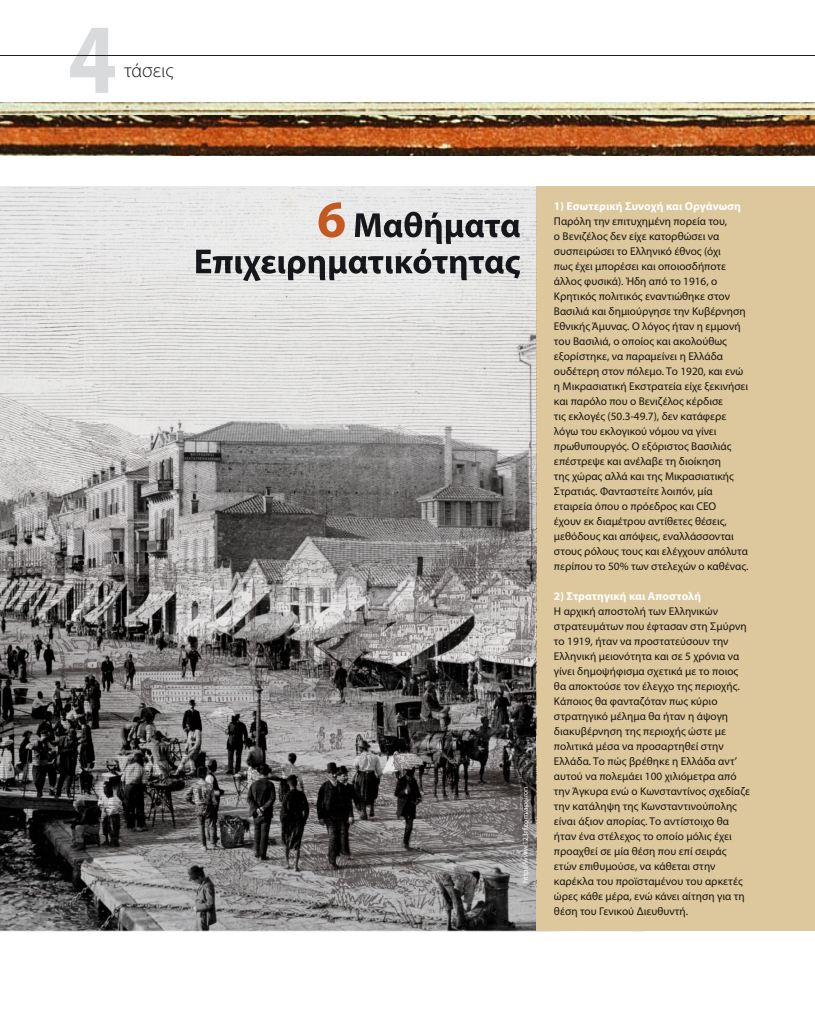
<style>
.page{position:relative;width:815px;height:1028px;background:#fff}
.page>*{position:absolute;margin:0;border:0;box-sizing:border-box;transform-origin:0 0}
.t1{font:700 100px "Myriad Pro";color:#d8dadc;scale:.88 1}
.t2{font:700 52.5px "Myriad Pro";color:#c55820}
.t3{font:300 20px "Myriad Pro";color:#1b1c20}
.t4{font:700 11.5px "Myriad Pro";letter-spacing:.01em;color:#fff}
.t5{font:11.25px/15px "Myriad Pro";color:#17140d}
.t6{font:7.5px "Myriad Pro";color:#fff}
</style>
<div class="page">
<img style="left:0;top:930px;width:645px;height:1px">
<div style="left:536px;top:186px;width:279px;height:744px;background:#ddc89e"></div>
<img style="left:0;top:186px;width:536px;height:744px">
<img style="left:536px;top:186px;width:1px;height:744px">
<img style="left:0;top:103px;width:815px;height:12px">
<img style="left:0;top:115px;width:815px;height:41px">
<hr style="left:0;top:55px;width:815px;height:1px;background:#1e1e22">
<img style="left:355px;top:212px;width:165px;height:32px">
<img style="left:196px;top:249px;width:324px;height:32px">
<h1 class="t1" style="left:68px;top:-6px;width:57px">4</h1>
<h3 class="t3" style="left:124px;top:60px;width:51px">τάσεις</h3>
<h2 class="t2" style="left:317px;top:185px;width:31px">6</h2>
<p class="t6" style="left:521px;top:882px;width:98px;rotate:-90deg">http://www.123rf.com/apeiron</p>
<p class="t4" style="left:554px;top:199px;width:189px">1) Εσωτερική Συνοχή και Οργάνωση</p>
<p class="t5" style="left:554px;top:214px;width:196px">Παρόλη την επιτυχημένη πορεία του,<br>ο Βενιζέλος δεν είχε κατορθώσει να συσπειρώσει το Ελληνικό έθνος (όχι<br>πως έχει μπορέσει και οποιοσδήποτε άλλος φυσικά). Ήδη από το 1916, ο Κρητικός πολιτικός εναντιώθηκε στον Βασιλιά και δημιούργησε την Κυβέρνηση Εθνικής Άμυνας. Ο λόγος ήταν η εμμονή του Βασιλιά, ο οποίος και ακολούθως εξορίστηκε, να παραμείνει η Ελλάδα ουδέτερη στον πόλεμο. Το 1920, και ενώ η Μικρασιατική Εκστρατεία είχε ξεκινήσει και παρόλο που ο Βενιζέλος κέρδισε<br>τις εκλογές (50.3-49.7), δεν κατάφερε λόγω του εκλογικού νόμου να γίνει πρωθυπουργός. Ο εξόριστος Βασιλιάς επέστρεψε και ανέλαβε τη διοίκηση<br>της χώρας αλλά και της Μικρασιατικής Στρατιάς. Φανταστείτε λοιπόν, μία εταιρεία όπου ο πρόεδρος και CEO<br>έχουν εκ διαμέτρου αντίθετες θέσεις, μεθόδους και απόψεις, εναλλάσσονται στους ρόλους τους και ελέγχουν απόλυτα περίπου το 50% των στελεχών ο καθένας.</p>
<p class="t4" style="left:554px;top:589px;width:149px">2) Στρατηγική και Αποστολή</p>
<p class="t5" style="left:554px;top:604px;width:198px">Η αρχική αποστολή των Ελληνικών στρατευμάτων που έφτασαν στη Σμύρνη το 1919, ήταν να προστατεύσουν την Ελληνική μειονότητα και σε 5 χρόνια να γίνει δημοψήφισμα σχετικά με το ποιος θα αποκτούσε τον έλεγχο της περιοχής.<br>Κάποιος θα φανταζόταν πως κύριο στρατηγικό μέλημα θα ήταν η άψογη διακυβέρνηση της περιοχής ώστε με πολιτικά μέσα να προσαρτηθεί στην Ελλάδα. Το πώς βρέθηκε η Ελλάδα αντ’ αυτού να πολεμάει 100 χιλιόμετρα από την Άγκυρα ενώ ο Κωνσταντίνος σχεδίαζε την κατάληψη της Κωνσταντινούπολης είναι άξιον απορίας. Το αντίστοιχο θα ήταν ένα στέλεχος το οποίο μόλις έχει προαχθεί σε μία θέση που επί σειράς ετών επιθυμούσε, να κάθεται στην καρέκλα του προϊσταμένου του αρκετές ώρες κάθε μέρα, ενώ κάνει αίτηση για τη θέση του Γενικού Διευθυντή.</p>
</div>
